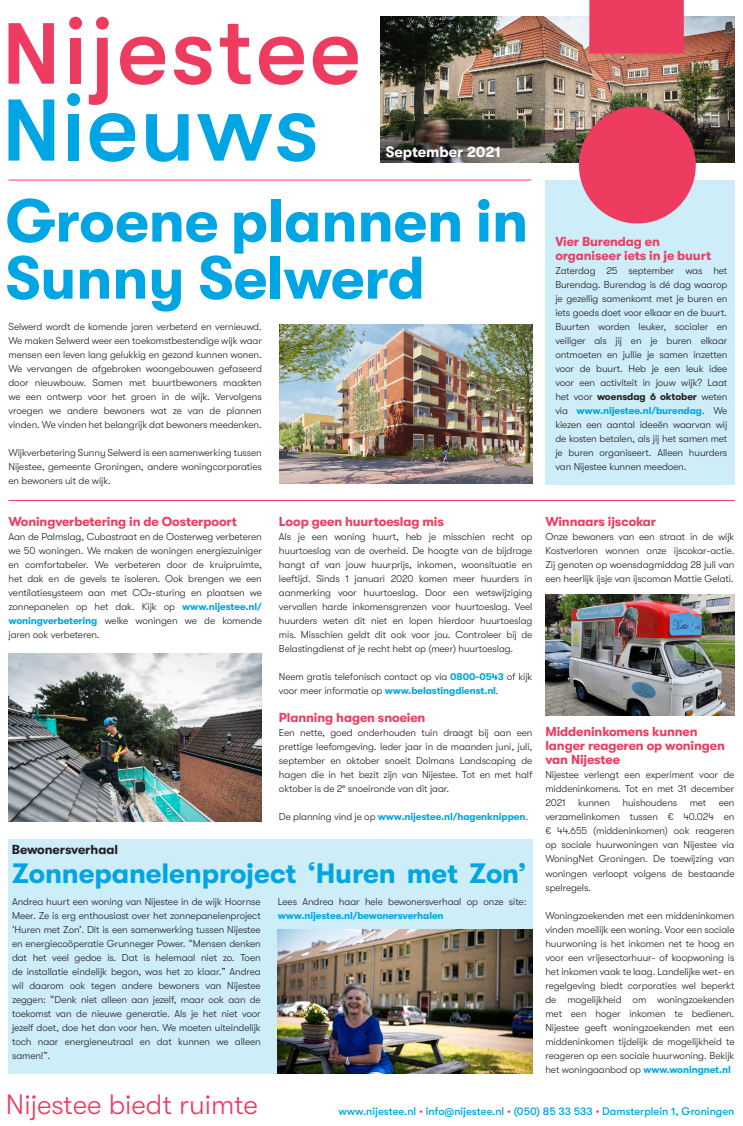
<style>
.page{position:relative;width:743px;height:1126px;background:#fff}
.page>*{position:absolute;margin:0;border:0;box-sizing:border-box;transform-origin:0 0}
.t1{font:700 60px/57px "GT Walsheim";letter-spacing:-.005em;color:#00a6e4}
.t2{font:700 28px "GT Walsheim";letter-spacing:-.005em;color:#00a6e4}
.t3{font:300 28px "GT Walsheim";color:#ee3b60}
.t4{font:700 15px "GT Walsheim";letter-spacing:-.005em;color:#fff}
.t5{font:700 13px/14px "GT Walsheim";letter-spacing:-.01em;color:#ee3b60}
.t6{font:700 13px "GT Walsheim";letter-spacing:-.005em;color:#231f20}
.t7{font:500 11px "GT Walsheim";color:#00a6e4}
.t8{font:300 10px/14px "GT Walsheim";letter-spacing:-.01em;color:#231f20;text-align:justify}
.t9{font:700 10px "GT Walsheim";letter-spacing:-.01em;color:#00a6e4}
.s1{font-weight:700;color:#00a6e4}
.s2{font-weight:300;color:#231f20}
.s3{font-weight:700}
.s4{color:#ee3b60}
</style>
<div class="page">
<div style="left:545px;top:180px;width:189px;height:304px;background:#cdedf9"></div>
<div style="left:70px;top:38px;width:11px;height:46px;background:#ee3b60"></div>
<svg style="left:89px;top:38px;width:19px;height:67px"></svg>
<svg style="left:120px;top:37px;width:45px;height:48px"></svg>
<svg style="left:174px;top:37px;width:37px;height:48px"></svg>
<svg style="left:220px;top:24px;width:30px;height:60px"></svg>
<svg style="left:259px;top:37px;width:45px;height:48px"></svg>
<svg style="left:313px;top:37px;width:45px;height:48px"></svg>
<svg style="left:9px;top:23px;width:45px;height:61px"></svg>
<div style="left:96px;top:17px;width:13px;height:13px;background:#ee3b60;border-radius:50%"></div>
<div style="left:69px;top:17px;width:13px;height:13px;background:#ee3b60;border-radius:50%"></div>
<svg style="left:90px;top:113px;width:225px;height:49px"></svg>
<div style="left:68px;top:114px;width:11px;height:47px;background:#00a6e4"></div>
<svg style="left:9px;top:99px;width:45px;height:62px"></svg>
<div style="left:67px;top:93px;width:13px;height:13px;background:#00a6e4;border-radius:50%"></div>
<hr style="left:9px;top:179px;width:522px;height:1px;background:#ee3b60">
<img style="left:380px;top:17px;width:354px;height:145px">
<hr style="left:9px;top:500px;width:725px;height:1px;background:#ee3b60">
<img style="left:577px;top:0;width:118px;height:223px">
<img style="left:279px;top:324px;width:253px;height:160px">
<div style="left:9px;top:839px;width:523px;height:234px;background:#cdedf9"></div>
<img style="left:278px;top:929px;width:254px;height:144px">
<img style="left:545px;top:594px;width:189px;height:121px">
<img style="left:9px;top:653px;width:252px;height:168px">
<p class="t4" style="left:386px;top:143px;width:117px">September 2021</p>
<p class="t1" style="left:6px;top:192px;width:524px">Groene plannen in<br>Sunny Selwerd</p>
<p class="t8" style="left:9px;top:320px;width:255px">Selwerd wordt de komende jaren verbeterd en vernieuwd.<br>We maken Selwerd weer een toekomstbestendige wijk waar mensen een leven lang gelukkig en gezond kunnen wonen.<br>We vervangen de afgebroken woongebouwen gefaseerd door nieuwbouw. Samen met buurtbewoners maakten we een ontwerp voor het groen in de wijk. Vervolgens vroegen we andere bewoners wat ze van de plannen vinden. We vinden het belangrijk dat bewoners meedenken.</p>
<p class="t8" style="left:9px;top:446px;width:255px">Wijkverbetering Sunny Selwerd is een samenwerking tussen Nijestee, gemeente Groningen, andere woningcorporaties en bewoners uit de wijk.</p>
<p class="t5" style="left:9px;top:515px;width:230px">Woningverbetering in de Oosterpoort</p>
<p class="t8" style="left:9px;top:530px;width:255px">Aan de Palmslag, Cubastraat en de Oosterweg verbeteren we 50 woningen. We maken de woningen energiezuiniger en comfortabeler. We verbeteren door de kruipruimte, het dak en de gevels te isoleren. Ook brengen we een ventilatiesysteem aan met CO2-sturing en plaatsen we zonnepanelen op het dak. Kijk op <span class="s1">www.nijestee.nl/ woningverbetering</span> welke woningen we de komende jaren ook verbeteren.</p>
<p class="t5" style="left:279px;top:515px;width:166px">Loop geen huurtoeslag mis</p>
<p class="t8" style="left:279px;top:530px;width:255px">Als je een woning huurt, heb je misschien recht op huurtoeslag van de overheid. De hoogte van de bijdrage hangt af van jouw huurprijs, inkomen, woonsituatie en leeftijd. Sinds 1 januari 2020 komen meer huurders in aanmerking voor huurtoeslag. Door een wetswijziging vervallen harde inkomensgrenzen voor huurtoeslag. Veel huurders weten dit niet en lopen hierdoor huurtoeslag mis. Misschien geldt dit ook voor jou. Controleer bij de Belastingdienst of je recht hebt op (meer) huurtoeslag.</p>
<p class="t8" style="left:279px;top:670px;width:255px">Neem gratis telefonisch contact op via <span class="s1">0800-0543</span> of kijk voor meer informatie op <span class="s1">www.belastingdienst.nl</span>.</p>
<p class="t5" style="left:279px;top:711px;width:148px">Planning hagen snoeien</p>
<p class="t8" style="left:279px;top:726px;width:255px">Een nette, goed onderhouden tuin draagt bij aan een prettige leefomgeving. Ieder jaar in de maanden juni, juli, september en oktober snoeit Dolmans Landscaping de hagen die in het bezit zijn van Nijestee. Tot en met half oktober is de 2e snoeironde van dit jaar.</p>
<p class="t9" style="left:279px;top:811px;width:251px"><span class="s2">De planning vind je op</span> www.nijestee.nl/hagenknippen<span class="s2">.</span></p>
<p class="t6" style="left:12px;top:842px;width:108px">Bewonersverhaal</p>
<p class="t2" style="left:12px;top:857px;width:516px">Zonnepanelenproject ‘Huren met Zon’</p>
<p class="t8" style="left:12px;top:894px;width:250px">Andrea huurt een woning van Nijestee in de wijk Hoornse Meer. Ze is erg enthousiast over het zonnepanelenproject ‘Huren met Zon’. Dit is een samenwerking tussen Nijestee en energiecoöperatie Grunneger Power. “Mensen denken dat het veel gedoe is. Dat is helemaal niet zo. Toen de installatie eindelijk begon, was het zo klaar.” Andrea wil daarom ook tegen andere bewoners van Nijestee zeggen: “Denk niet alleen aan jezelf, maar ook aan de toekomst van de nieuwe generatie. Als je het niet voor jezelf doet, doe het dan voor hen. We moeten uiteindelijk toch naar energieneutraal en dat kunnen we alleen samen!”.</p>
<p class="t8" style="left:278px;top:894px;width:250px">Lees Andrea haar hele bewonersverhaal op onze site: <span class="s1">www.nijestee.nl/bewonersverhalen</span></p>
<p class="t5" style="left:555px;top:235px;width:106px">Vier Burendag en</p>
<p class="t5" style="left:555px;top:249px;width:157px">organiseer iets in je buurt</p>
<p class="t8" style="left:555px;top:264px;width:173px">Zaterdag 25 september was het Burendag. Burendag is dé dag waarop je gezellig samenkomt met je buren en iets goeds doet voor elkaar en de buurt.<br>Buurten worden leuker, socialer en veiliger als jij en je buren elkaar ontmoeten en jullie je samen inzetten voor de buurt. Heb je een leuk idee voor een activiteit in jouw wijk? Laat het voor <span class="s3">woensdag 6 oktober</span> weten via <span class="s1">www.nijestee.nl/burendag</span>. We kiezen een aantal ideeën waarvan wij de kosten betalen, als jij het samen met je buren organiseert. Alleen huurders van Nijestee kunnen meedoen.</p>
<p class="t5" style="left:545px;top:515px;width:112px">Winnaars ijscokar</p>
<p class="t8" style="left:545px;top:530px;width:190px">Onze bewoners van een straat in de wijk Kostverloren wonnen onze ijscokar-actie.<br>Zij genoten op woensdagmiddag 28 juli van een heerlijk ijsje van ijscoman Mattie Gelati.</p>
<p class="t5" style="left:545px;top:725px;width:154px">Middeninkomens kunnen</p>
<p class="t5" style="left:545px;top:739px;width:181px">langer reageren op woningen van Nijestee</p>
<p class="t8" style="left:545px;top:768px;width:190px">Nijestee verlengt een experiment voor de middeninkomens. Tot en met 31 december 2021 kunnen huishoudens met een verzamelinkomen tussen € 40.024 en € 44.655 (middeninkomen) ook reageren op sociale huurwoningen van Nijestee via WoningNet Groningen. De toewijzing van woningen verloopt volgens de bestaande spelregels.</p>
<p class="t8" style="left:545px;top:908px;width:190px">Woningzoekenden met een middeninkomen vinden moeilijk een woning. Voor een sociale huurwoning is het inkomen net te hoog en voor een vrijesectorhuur- of koopwoning is het inkomen vaak te laag. Landelijke wet- en regelgeving biedt corporaties wel beperkt de mogelijkheid om woningzoekenden met een hoger inkomen te bedienen.<br>Nijestee geeft woningzoekenden met een middeninkomen tijdelijk de mogelijkheid te reageren op een sociale huurwoning. Bekijk het woningaanbod op <span class="s1">www.woningnet.nl</span></p>
<p class="t3" style="left:6px;top:1088px;width:253px">Nijestee biedt ruimte</p>
<p class="t7" style="left:338px;top:1104px;width:397px">www.nijestee.nl <span class="s4">•</span> info@nijestee.nl <span class="s4">•</span> (050) 85 33 533 <span class="s4">•</span> Damsterplein 1, Groningen</p>
</div>
